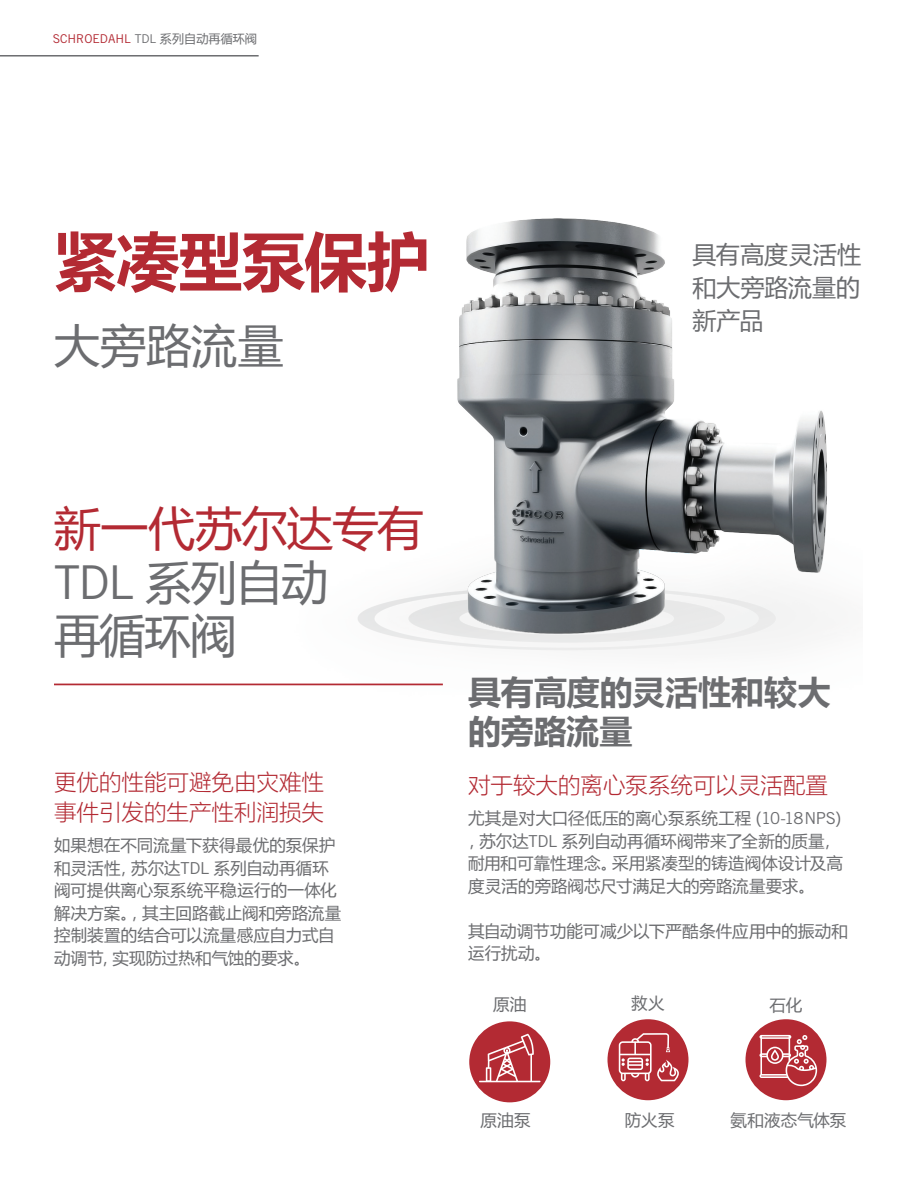
<style>
.page{position:relative;width:918px;height:1188px;background:#fff}
.page>*{position:absolute;margin:0;border:0;box-sizing:border-box;transform-origin:0 0}
.CIRCOR-Header{font:700 63.45px "Microsoft Ya Hei";letter-spacing:-.015em;color:#b32a33}
.CIRCOR-Header-2{font:46.65px/53.6px "Microsoft Ya Hei";letter-spacing:-.03em;color:#b32a33}
.CIRCOR-Header-3{font:45.9px "Microsoft Ya Hei";letter-spacing:.005em;color:#6c6d70}
.CIRCOR-Body_Copy{font:700 33px/39px "Microsoft Ya Hei";color:#6c6d70}
.CIRCOR-Body_Copy-2{font:24px/33px "Microsoft Ya Hei";color:#6c6d70;text-align:justify}
.CIRCOR_-_Red_Caps_Su{font:300 22.5px/30px "Microsoft Ya Hei";color:#b32a33}
.CIRCOR-Body_Copy-3{font:16.5px/22.5px "Microsoft Ya Hei";letter-spacing:.005em;color:#6c6d70}
.t1{font:12.15px "Trade Gothic LT Std";color:#b32a33}
.s1{color:#6c6d70}
.s2{font-family:"Microsoft Ya Hei";color:#6c6d70}
.s3{font-family:"Trade Gothic LT Std";color:#6c6d70}
.s4{font-family:"Trade Gothic LT Std"}
</style>
<div class="page">
<hr style="left:0;top:55px;width:259px;height:2px;background:#6c6d70">
<img style="left:269px;top:218px;width:558px;height:468px">
<div style="left:469px;top:1021px;width:81px;height:81px;background:#b32a33;border-radius:50%"></div>
<svg style="left:479px;top:1034px;width:62px;height:48px"></svg>
<div style="left:608px;top:1019px;width:80px;height:81px;background:#b32a33;border-radius:50%"></div>
<svg style="left:619px;top:1033px;width:60px;height:48px"></svg>
<div style="left:746px;top:1019px;width:80px;height:81px;background:#b32a33;border-radius:50%"></div>
<svg style="left:759px;top:1035px;width:58px;height:51px"></svg>
<hr style="left:54px;top:684px;width:389px;height:1px;background:#b32a33">
<p class="t1" style="left:53px;top:32px;width:206px">SCHROEDAHL <span class="s1">TDL</span> <span class="s2">系列自动再循环阀</span></p>
<p class="CIRCOR-Header" style="left:54px;top:217px;width:378px">紧凑型泵保护</p>
<p class="CIRCOR-Header-3" style="left:54px;top:315px;width:231px">大旁路流量</p>
<p class="CIRCOR-Body_Copy-2" style="left:693px;top:237px;width:170px">具有高度灵活性和大旁路流量的新产品</p>
<p class="CIRCOR-Header-2" style="left:54px;top:500px;width:371px">新一代苏尔达专有<br><span class="s3">TDL</span> <span class="s1">系列自动<br>再循环阀</span></p>
<p class="CIRCOR_-_Red_Caps_Su" style="left:54px;top:766px;width:271px">更优的性能可避免由灾难性事件引发的生产性利润损失</p>
<p class="CIRCOR-Body_Copy-3" style="left:54px;top:833px;width:289px">如果想在不同流量下获得最优的泵保护和灵活性，苏尔达<span class="s4">TDL</span> 系列自动再循环阀可提供离心泵系统平稳运行的一体化解决方案。，其主回路截止阀和旁路流量控制装置的结合可以流量感应自力式自动调节，实现防过热和气蚀的要求。</p>
<p class="CIRCOR-Body_Copy" style="left:468px;top:671px;width:364px">具有高度的灵活性和较大的旁路流量</p>
<p class="CIRCOR_-_Red_Caps_Su" style="left:468px;top:769px;width:361px">对于较大的离心泵系统可以灵活配置</p>
<p class="CIRCOR-Body_Copy-3" style="left:468px;top:806px;width:385px">尤其是对大口径低压的离心泵系统工程（<span class="s4">10-18 NPS</span>），苏尔达<span class="s4">TDL</span> 系列自动再循环阀带来了全新的质量，耐用和可靠性理念。采用紧凑型的铸造阀体设计及高度灵活的旁路阀芯尺寸满足大的旁路流量要求。</p>
<p class="CIRCOR-Body_Copy-3" style="left:468px;top:919px;width:382px">其自动调节功能可减少以下严酷条件应用中的振动和运行扰动。</p>
<p class="CIRCOR-Body_Copy-3" style="left:493px;top:992px;width:35px">原油</p>
<p class="CIRCOR-Body_Copy-3" style="left:481px;top:1108px;width:51px">原油泵</p>
<p class="CIRCOR-Body_Copy-3" style="left:631px;top:991px;width:35px">救火</p>
<p class="CIRCOR-Body_Copy-3" style="left:625px;top:1108px;width:51px">防火泵</p>
<p class="CIRCOR-Body_Copy-3" style="left:770px;top:994px;width:34px">石化</p>
<p class="CIRCOR-Body_Copy-3" style="left:731px;top:1108px;width:117px">氨和液态气体泵</p>
</div>
